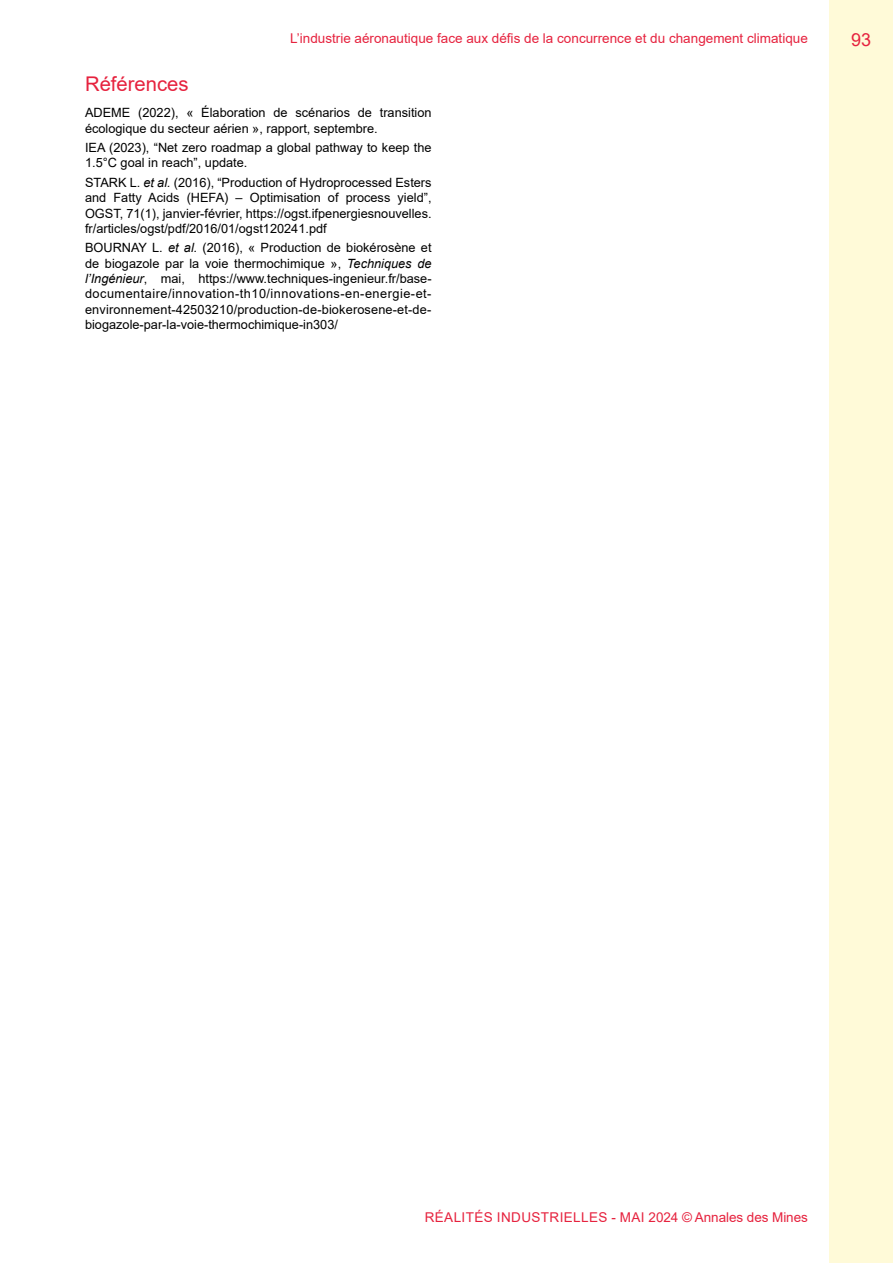
<style>
.page{position:relative;width:893px;height:1263px;background:#fff}
.page>*{position:absolute;margin:0;border:0;box-sizing:border-box;transform-origin:0 0}
.t1{font:20.25px "Arial";color:#e6223e}
.t2{font:18px "Arial";color:#e6223e}
.t3{font:13.5px "Arial";color:#e6223e}
.t4{font:13.5px "Arial";letter-spacing:.03em;color:#e6223e}
.t5{font:12.75px/15.3px "Arial";color:#000}
.s1{font-style:italic}
</style>
<div class="page">
<div style="left:829px;top:0;width:64px;height:1263px;background:#fffad8"></div>
<p class="t3" style="left:290px;top:29px;width:519px">L’industrie aéronautique face aux défis de la concurrence et du changement climatique</p>
<p class="t2" style="left:851px;top:27px;width:22px">93</p>
<p class="t1" style="left:85px;top:70px;width:105px">Références</p>
<p class="t5" style="left:85px;top:105px;width:348px">ADEME (2022), « Élaboration de scénarios de transition écologique du secteur aérien », rapport, septembre.</p>
<p class="t5" style="left:85px;top:140px;width:348px">IEA (2023), “Net zero roadmap a global pathway to keep the<br>1.5°C goal in reach”, update.</p>
<p class="t5" style="left:85px;top:175px;width:348px;text-align:justify">STARK L. <span class="s1">et al.</span> (2016), “Production of Hydroprocessed Esters and Fatty Acids (HEFA) – Optimisation of process yield”, OGST, 71(1), janvier-février, https://ogst.ifpenergiesnouvelles. fr/articles/ogst/pdf/2016/01/ogst120241.pdf</p>
<p class="t5" style="left:85px;top:240px;width:348px;text-align:justify">BOURNAY L. <span class="s1">et al.</span> (2016), « Production de biokérosène et de biogazole par la voie thermochimique », <span class="s1">Techniques de l’Ingénieur</span>, mai, https://www.techniques-ingenieur.fr/base&shy;documentaire/innovation-th10/innovations-en-energie-et&shy;environnement-42503210/production-de-biokerosene-et-de&shy;biogazole-par-la-voie-thermochimique-in303/</p>
<p class="t4" style="left:425px;top:1208px;width:385px">RÉALITÉS INDUSTRIELLES - MAI 2024 © Annales des Mines</p>
</div>
